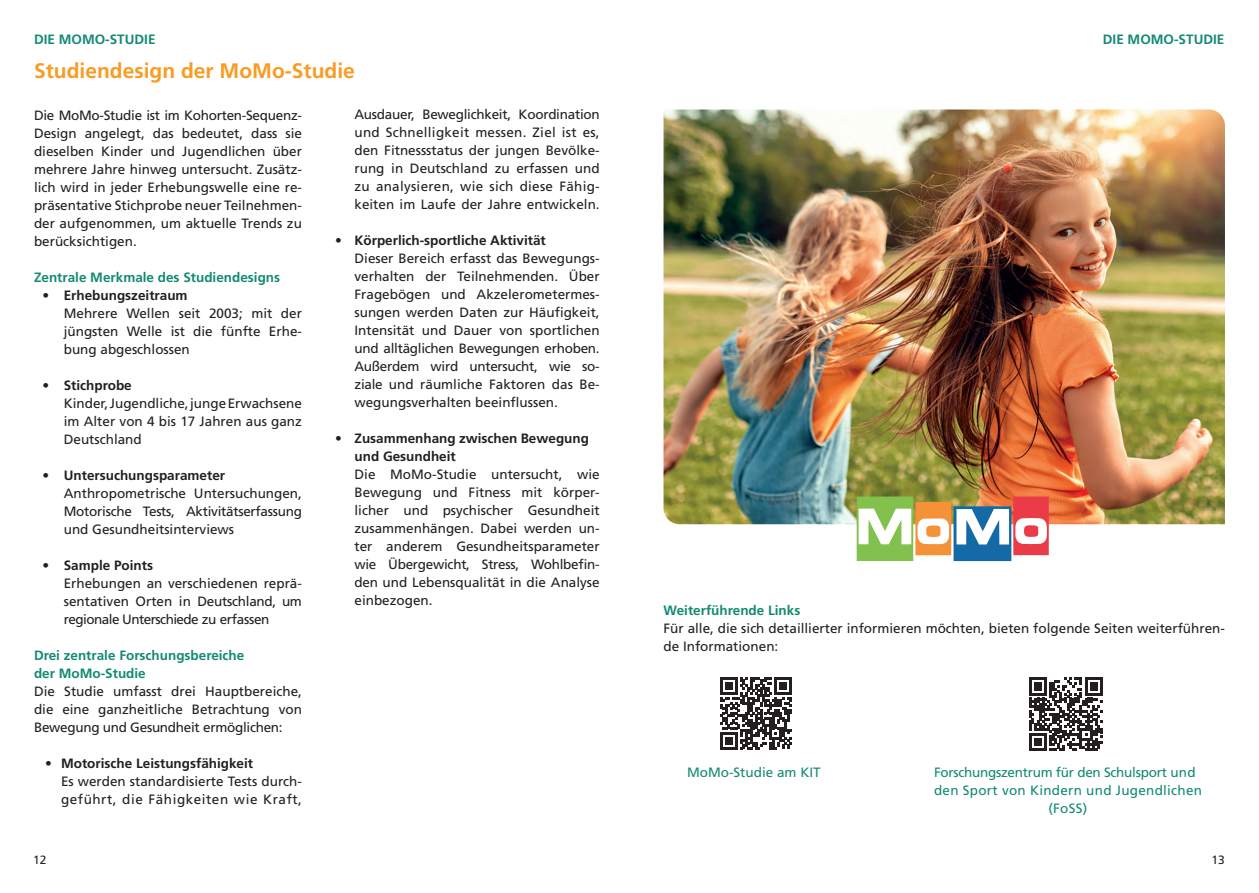
<style>
.page{position:relative;width:1259px;height:893px;background:#fff}
.page>*{position:absolute;margin:0;border:0;box-sizing:border-box;transform-origin:0 0}
.t1{font:700 21px "Frutiger LT Std";color:#f89c24}
.t2{font:13.5px/18px "Frutiger LT Std";color:#231f20}
.t3{font:700 13.5px/18px "Frutiger LT Std";color:#138b72}
.t4{font:13.5px/18px "Frutiger LT Std";color:#138b72}
.t5{font:700 13.5px "Frutiger LT Std";color:#231f20}
.t6{font:12px "Frutiger LT Std";color:#231f20}
.s1{font-weight:700}
.s2{font-weight:700;color:#fff}
</style>
<div class="page">
<svg style="left:720px;top:677px;width:72px;height:72px"></svg>
<svg style="left:1029px;top:678px;width:73px;height:73px"></svg>
<img style="left:663px;top:109px;width:562px;height:415px">
<svg style="left:856px;top:497px;width:192px;height:64px"></svg>
<p class="t3" style="left:34px;top:30px;width:123px">DIE MOMO-STUDIE</p>
<p class="t1" style="left:34px;top:58px;width:322px">Studiendesign der MoMo-Studie</p>
<p class="t2" style="left:34px;top:106px;width:269px;text-align:justify">Die MoMo-Studie ist im Kohorten-Sequenz-Design angelegt, das bedeutet, dass sie dieselben Kinder und Jugendlichen über mehrere Jahre hinweg untersucht. Zusätz&shy;lich wird in jeder Erhebungswelle eine re&shy;präsentative Stichprobe neuer Teilnehmen&shy;der aufgenommen, um aktuelle Trends zu berücksichtigen.</p>
<p class="t3" style="left:34px;top:268px;width:248px">Zentrale Merkmale des Studiendesigns</p>
<p class="t2" style="left:64px;top:286px;width:240px;text-indent:-21px"><span class="s1">• Erhebungszeitraum<br></span>Mehrere Wellen seit 2003; mit der jüngsten Welle ist die fünfte Erhe&shy;bung abgeschlossen</p>
<p class="t5" style="left:43px;top:377px;width:91px">• Stichprobe</p>
<p class="t2" style="left:64px;top:394px;width:240px;text-align:justify">Kinder, Jugendliche, junge Erwachsene im Alter von 4 bis 17 Jahren aus ganz Deutschland</p>
<p class="t2" style="left:64px;top:466px;width:240px;text-indent:-21px"><span class="s1">• Untersuchungsparameter </span>Anthropometrische Untersuchungen, Motorische Tests, Aktivitätserfassung und Gesundheitsinterviews</p>
<p class="t2" style="left:64px;top:556px;width:240px;text-indent:-21px"><span class="s1">• Sample Points<br></span>Erhebungen an verschiedenen reprä&shy;sentativen Orten in Deutschland, um regionale Unterschiede zu erfassen</p>
<p class="t3" style="left:34px;top:646px;width:212px">Drei zentrale Forschungsbereiche der MoMo-Studie</p>
<p class="t2" style="left:34px;top:682px;width:269px;text-align:justify">Die Studie umfasst drei Hauptbereiche, die eine ganzheitliche Betrachtung von Bewegung und Gesundheit ermöglichen:</p>
<p class="t2" style="left:61px;top:754px;width:242px;text-align:justify;text-indent:-16px"><span class="s1">• Motorische Leistungsfähigkeit</span> <span class="s2">............<br></span>Es werden standardisierte Tests durch&shy;geführt, die Fähigkeiten wie Kraft,</p>
<p class="t2" style="left:354px;top:105px;width:247px;text-align:justify">Ausdauer, Beweglichkeit, Koordination und Schnelligkeit messen. Ziel ist es, den Fitnessstatus der jungen Bevölke&shy;rung in Deutschland zu erfassen und zu analysieren, wie sich diese Fähig&shy;keiten im Laufe der Jahre entwickeln.</p>
<p class="t2" style="left:354px;top:231px;width:247px;text-indent:-19px"><span class="s1">• Körperlich-sportliche Aktivität<br></span>Dieser Bereich erfasst das Bewegungs&shy;verhalten der Teilnehmenden. Über Fragebögen und Akzelerometermes&shy;sungen werden Daten zur Häufigkeit, Intensität und Dauer von sportlichen und alltäglichen Bewegungen erhoben.<br>Außerdem wird untersucht, wie so&shy;ziale und räumliche Faktoren das Be&shy;wegungsverhalten beeinflussen.</p>
<p class="t2" style="left:354px;top:429px;width:247px;text-indent:-19px"><span class="s1">• Zusammenhang zwischen Bewegung</span> <span class="s2">.. </span><span class="s1">und Gesundheit<br></span>Die MoMo-Studie untersucht, wie<br>Bewegung und Fitness mit körper&shy;licher und psychischer Gesundheit zusammenhängen. Dabei werden un&shy;ter anderem Gesundheitsparameter wie Übergewicht, Stress, Wohlbefin&shy;den und Lebensqualität in die Analyse einbezogen.</p>
<p class="t3" style="left:1103px;top:30px;width:123px">DIE MOMO-STUDIE</p>
<p class="t3" style="left:663px;top:602px;width:138px">Weiterführende Links</p>
<p class="t2" style="left:663px;top:620px;width:563px">Für alle, die sich detaillierter informieren möchten, bieten folgende Seiten weiterführen&shy;de Informationen:</p>
<p class="t4" style="left:687px;top:764px;width:135px">MoMo-Studie am KIT</p>
<p class="t4" style="left:934px;top:764px;width:270px">Forschungszentrum für den Schulsport und den Sport von Kindern und Jugendlichen</p>
<p class="t4" style="left:1048px;top:800px;width:40px">(FoSS)</p>
<p class="t6" style="left:33px;top:852px;width:15px">12</p>
<p class="t6" style="left:1211px;top:852px;width:15px">13</p>
</div>
